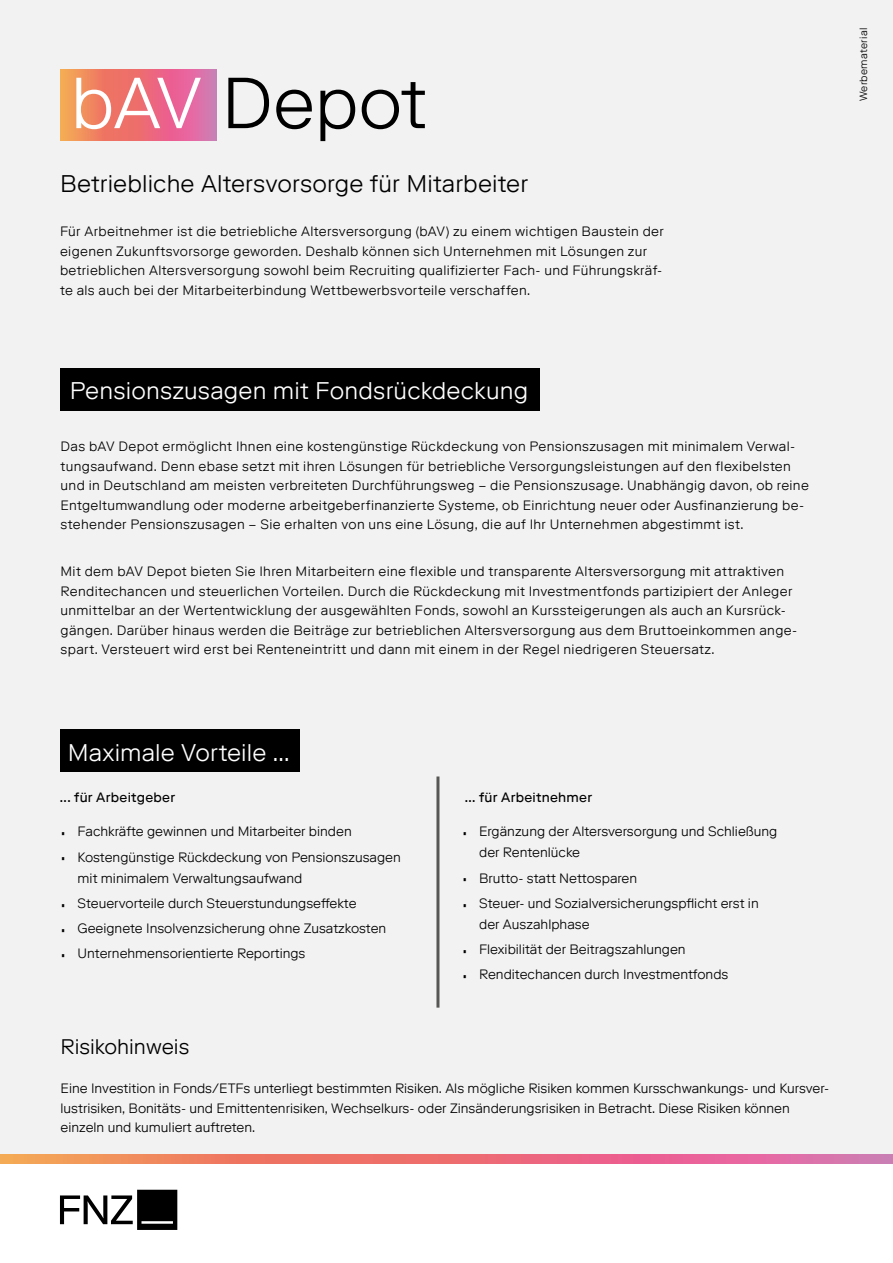
<style>
.page{position:relative;width:893px;height:1263px;background:#fff}
.page>*{position:absolute;margin:0;border:0;box-sizing:border-box;transform-origin:0 0}
.t1{font:300 72px "Riforma LLTT";letter-spacing:-.01em;color:#000}
.t2{font:300 24px "Riforma LLTT";letter-spacing:.005em;color:#fff}
.t3{font:300 24px "Riforma LLTT";letter-spacing:.005em;color:#000}
.t4{font:300 21px "Riforma LLTT";color:#000}
.t5{font:300 13.5px/19.5px "Riforma LLTT";letter-spacing:.02em;color:#000}
.t6{font:300 13.5px/25.2px "Riforma LLTT";color:#000}
.t7{font:13.5px "Riforma LLTT";letter-spacing:.025em;color:#000}
.t8{font:300 10.5px "Riforma LLTT";letter-spacing:.025em;color:#000}
.s1{color:#fff}
.s2{font-size:24px}
</style>
<div class="page">
<div style="left:0;top:0;width:893px;height:1154px;background:#f2f2f2"></div>
<svg style="left:0;top:1154px;width:893px;height:10px;background:#ea757a"></svg>
<svg style="left:60px;top:69px;width:156px;height:71px;background:#ea777a"></svg>
<div style="left:60px;top:729px;width:240px;height:43px;background:#000"></div>
<div style="left:60px;top:368px;width:480px;height:43px;background:#000"></div>
<hr style="left:436px;top:776px;width:3px;height:232px;background:#575756">
<svg style="left:60px;top:1190px;width:117px;height:40px"></svg>
<h1 class="t1" style="left:71px;top:58px;width:358px"><span class="s1">bAV</span> Depot</h1>
<h2 class="t3" style="left:60px;top:169px;width:469px">Betriebliche Altersvorsorge für Mitarbeiter</h2>
<p class="t5" style="left:60px;top:222px;width:605px">Für Arbeitnehmer ist die betriebliche Altersversorgung (bAV) zu einem wichtigen Baustein der eigenen Zukunftsvorsorge geworden. Deshalb können sich Unternehmen mit Lösungen zur betrieblichen Altersversorgung sowohl beim Recruiting qualifizierter Fach- und Führungskräf&shy;te als auch bei der Mitarbeiterbindung Wettbewerbsvorteile verschaffen.</p>
<h2 class="t2" style="left:70px;top:376px;width:460px">Pensionszusagen mit Fondsrückdeckung</h2>
<p class="t5" style="left:61px;top:436px;width:750px">Das bAV Depot ermöglicht Ihnen eine kostengünstige Rückdeckung von Pensionszusagen mit minimalem Verwal&shy;tungsaufwand. Denn ebase setzt mit ihren Lösungen für betriebliche Versorgungsleistungen auf den flexibelsten und in Deutschland am meisten verbreiteten Durchführungsweg – die Pensionszusage. Unabhängig davon, ob reine Entgeltumwandlung oder moderne arbeitgeberfinanzierte Systeme, ob Einrichtung neuer oder Ausfinanzierung be&shy;stehender Pensionszusagen – Sie erhalten von uns eine Lösung, die auf Ihr Unternehmen abgestimmt ist.</p>
<p class="t5" style="left:61px;top:561px;width:738px">Mit dem bAV Depot bieten Sie Ihren Mitarbeitern eine flexible und transparente Altersversorgung mit attraktiven Renditechancen und steuerlichen Vorteilen. Durch die Rückdeckung mit Investmentfonds partizipiert der Anleger unmittelbar an der Wertentwicklung der ausgewählten Fonds, sowohl an Kurssteigerungen als auch an Kursrück&shy;gängen. Darüber hinaus werden die Beiträge zur betrieblichen Altersversorgung aus dem Bruttoeinkommen ange&shy;spart. Versteuert wird erst bei Renteneintritt und dann mit einem in der Regel niedrigeren Steuersatz.</p>
<p class="t8" style="left:857px;top:101px;width:75px;rotate:-90deg">Werbematerial</p>
<h2 class="t2" style="left:68px;top:737px;width:223px">Maximale Vorteile ...</h2>
<p class="t7" style="left:60px;top:788px;width:117px">... für Arbeitgeber</p>
<p class="t7" style="left:465px;top:788px;width:129px">... für Arbeitnehmer</p>
<p class="t6" style="left:61px;top:819px;width:342px"><span class="s2">·</span> Fachkräfte gewinnen und Mitarbeiter binden<br><span class="s2">·</span> Kostengünstige Rückdeckung von Pensionszusagen</p>
<p class="t6" style="left:61px;top:865px;width:327px;text-indent:17px">mit minimalem Verwaltungsaufwand<br><span class="s2">·</span> Steuervorteile durch Steuerstundungseffekte<br><span class="s2">·</span> Geeignete Insolvenzsicherung ohne Zusatzkosten <span class="s2">·</span> Unternehmensorientierte Reportings</p>
<p class="t6" style="left:479px;top:821px;width:300px;line-height:21px;text-indent:-17px"><span class="s2">·</span> Ergänzung der Altersversorgung und Schließung der Rentenlücke</p>
<p class="t6" style="left:462px;top:865px;width:298px"><span class="s2">·</span> Brutto- statt Nettosparen<br><span class="s2">·</span> Steuer- und Sozialversicherungspflicht erst in</p>
<p class="t6" style="left:462px;top:911px;width:268px;text-indent:17px">der Auszahlphase<br><span class="s2">·</span> Flexibilität der Beitragszahlungen<br><span class="s2">·</span> Renditechancen durch Investmentfonds</p>
<h3 class="t4" style="left:61px;top:1033px;width:130px">Risikohinweis</h3>
<p class="t6" style="left:61px;top:1078px;width:770px;line-height:19.5px">Eine Investition in Fonds/ETFs unterliegt bestimmten Risiken. Als mögliche Risiken kommen Kursschwankungs- und Kursver&shy;lustrisiken, Bonitäts- und Emittentenrisiken, Wechselkurs- oder Zinsänderungsrisiken in Betracht. Diese Risiken können einzeln und kumuliert auftreten.</p>
</div>
